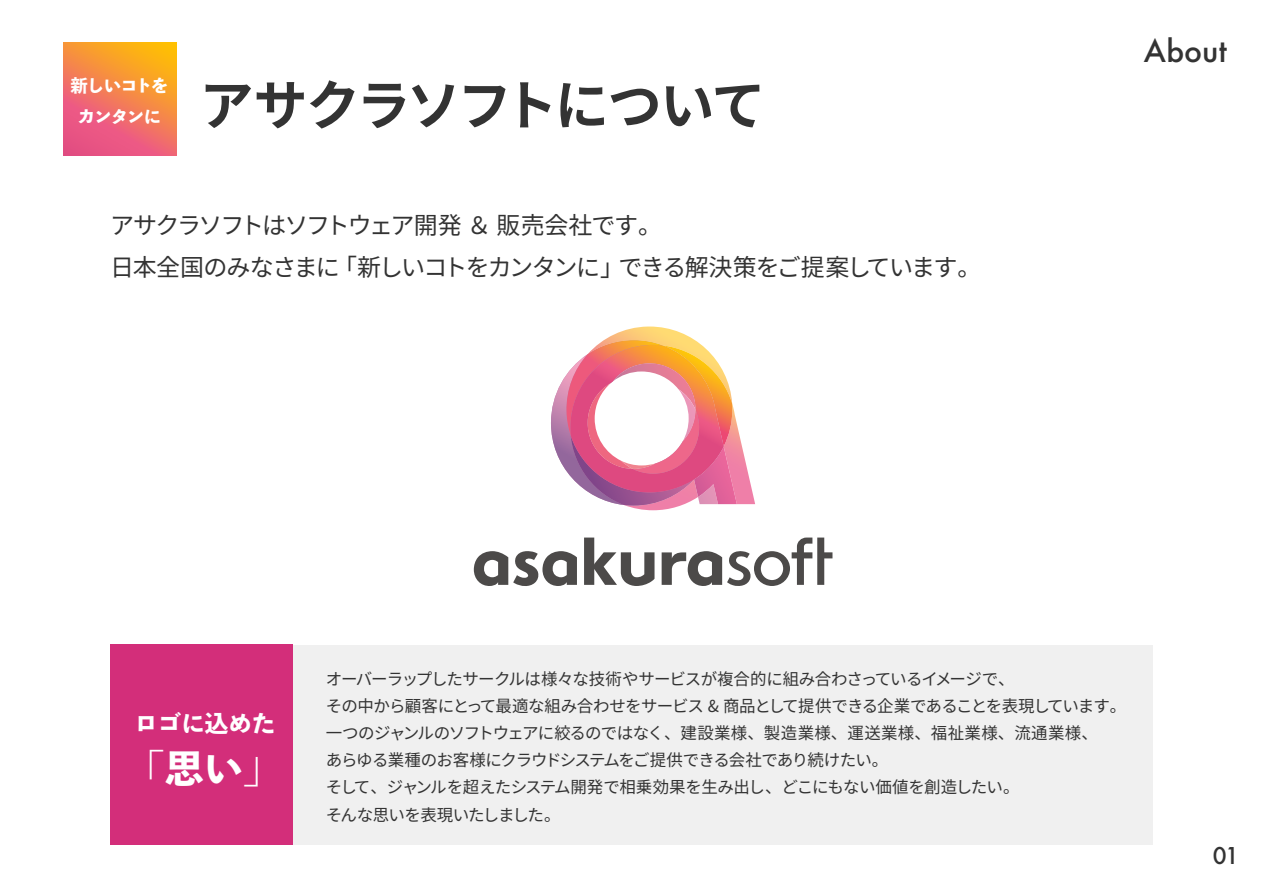
<style>
.page{position:relative;width:1263px;height:893px;background:#fff}
.page>*{position:absolute;margin:0;border:0;box-sizing:border-box;transform-origin:0 0}
.t1{font:700 54px "Source Han Sans JP";letter-spacing:-.05em;color:#333}
.t2{font:800 39px "Toppan Bunkyu Midashi Gothic Std N";color:#fff}
.t3{font:500 30px "Futura";letter-spacing:.005em;color:#333}
.t4{font:24px/42px "Source Han Sans JP";letter-spacing:-.07em;color:#333}
.t5{font:800 23.55px "Toppan Bunkyu Midashi Gothic Std N";color:#fff}
.t6{font:500 22.5px "Futura";color:#333}
.t7{font:800 17.4px/30.5px "Toppan Bunkyu Midashi Gothic Std N";letter-spacing:-.055em;color:#fff;text-align:center}
.t8{font:16.5px/27.2px "Source Han Sans JP";letter-spacing:-.045em;color:#333}
</style>
<div class="page">
<svg style="left:63px;top:43px;width:113px;height:113px;background:#f27e53"></svg>
<svg style="left:551px;top:327px;width:204px;height:183px"></svg>
<svg style="left:584px;top:538px;width:70px;height:48px"></svg>
<svg style="left:474px;top:551px;width:103px;height:35px"></svg>
<svg style="left:662px;top:538px;width:170px;height:48px"></svg>
<div style="left:293px;top:645px;width:860px;height:199px;background:#f0f0f0"></div>
<div style="left:110px;top:645px;width:183px;height:200px;background:#d32e7a"></div>
<p class="t7" style="left:71px;top:70px;width:99px">新しいコトをカンタンに</p>
<h1 class="t1" style="left:200px;top:75px;width:567px">アサクラソフトについて</h1>
<h3 class="t4" style="left:110px;top:205px;width:873px">アサクラソフトはソフトウェア開発 ＆ 販売会社です。<br>日本全国のみなさまに「新しいコトをカンタンに」できる解決策をご提案しています。</h3>
<h3 class="t3" style="left:1144px;top:30px;width:85px">About</h3>
<h3 class="t5" style="left:134px;top:705px;width:143px">ロゴに込めた</h3>
<h2 class="t2" style="left:126px;top:738px;width:158px">「思い」</h2>
<p class="t8" style="left:326px;top:665px;width:802px">オーバーラップしたサークルは様々な技術やサービスが複合的に組み合わさっているイメージで、<br>その中から顧客にとって最適な組み合わせをサービス &amp; 商品として提供できる企業であることを表現しています。一つのジャンルのソフトウェアに絞るのではなく、建設業様、製造業様、運送業様、福祉業様、流通業様、<br>あらゆる業種のお客様にクラウドシステムをご提供できる会社であり続けたい。<br>そして、ジャンルを超えたシステム開発で相乗効果を生み出し、どこにもない価値を創造したい。<br>そんな思いを表現いたしました。</p>
<h3 class="t6" style="left:1213px;top:840px;width:28px">01</h3>
</div>
